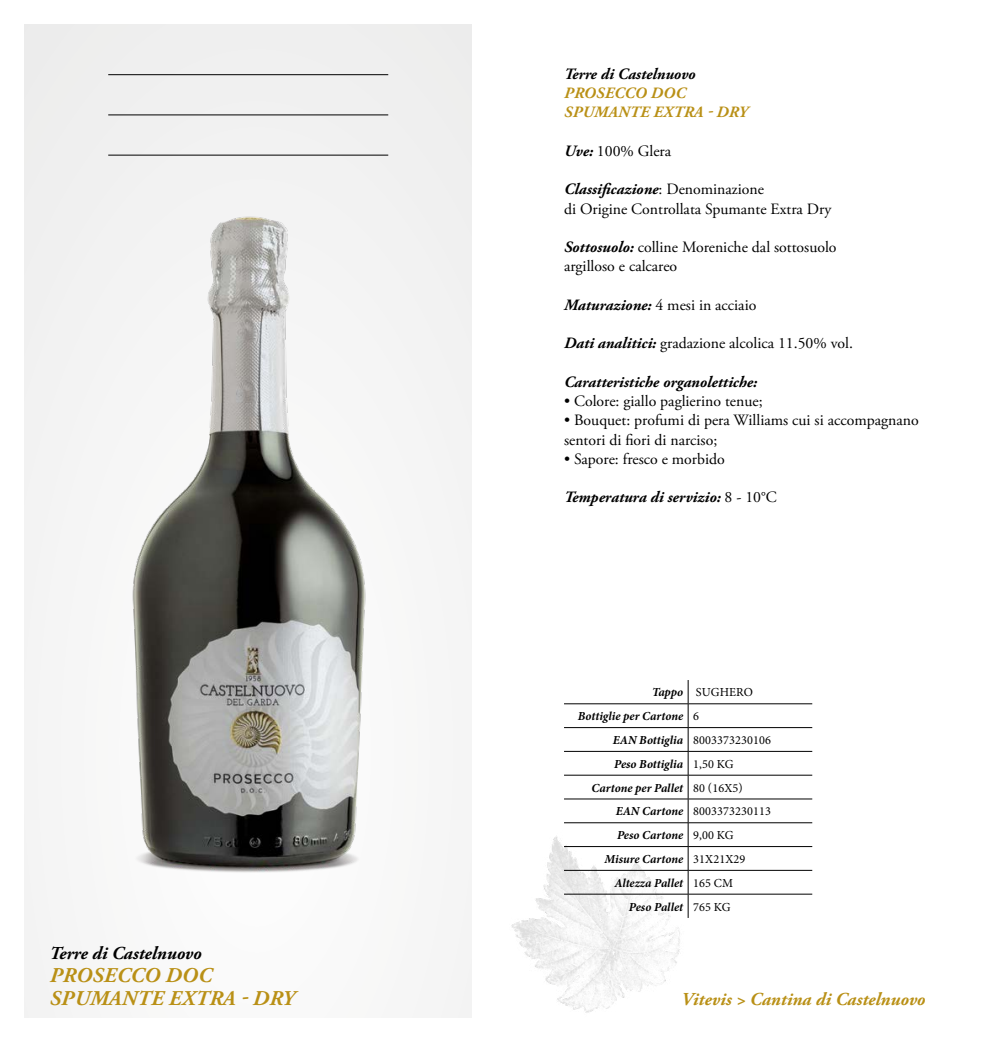
<style>
.page{position:relative;width:993px;height:1042px;background:#fff}
.page>*{position:absolute;margin:0;border:0;box-sizing:border-box;transform-origin:0 0}
.t1{font:italic 700 21px/22.8px "Adobe Garamond Pro";letter-spacing:.015em;color:#b99016}
.t2{font:italic 700 18.2px "Adobe Garamond Pro";color:#b99016}
.t3{font:italic 700 18.2px "Adobe Garamond Pro";color:#000}
.t4{font:15.75px/19.2px "Adobe Garamond Pro";color:#000}
.t5{font:italic 700 15.75px "Adobe Garamond Pro";color:#000}
.t6{font:italic 700 15.75px/19.2px "Adobe Garamond Pro";letter-spacing:.015em;color:#b99016}
.t7{font:italic 700 12.25px/23.8px "Minion Pro";color:#000}
.t8{font:12.25px "Minion Pro";letter-spacing:.01em;color:#000}
.s1{font-weight:700;font-style:italic}
.s2{font-weight:400;font-style:normal}
</style>
<div class="page">
<img style="left:511px;top:830px;width:179px;height:183px">
<div style="left:25px;top:25px;width:446px;height:992px;background:#f4f4f4"></div>
<hr style="left:108px;top:74px;width:280px;height:1px;background:#000">
<hr style="left:108px;top:115px;width:280px;height:1px;background:#000">
<hr style="left:108px;top:155px;width:280px;height:1px;background:#000">
<hr style="left:564px;top:703px;width:124px;height:1px;background:#000">
<hr style="left:688px;top:703px;width:124px;height:1px;background:#000">
<hr style="left:564px;top:727px;width:124px;height:1px;background:#000">
<hr style="left:688px;top:727px;width:124px;height:1px;background:#000">
<hr style="left:564px;top:751px;width:124px;height:1px;background:#000">
<hr style="left:688px;top:751px;width:124px;height:1px;background:#000">
<hr style="left:564px;top:775px;width:124px;height:1px;background:#000">
<hr style="left:688px;top:775px;width:124px;height:1px;background:#000">
<hr style="left:564px;top:798px;width:124px;height:1px;background:#000">
<hr style="left:688px;top:798px;width:124px;height:1px;background:#000">
<hr style="left:564px;top:822px;width:124px;height:1px;background:#000">
<hr style="left:688px;top:822px;width:124px;height:1px;background:#000">
<hr style="left:564px;top:846px;width:124px;height:1px;background:#000">
<hr style="left:688px;top:846px;width:124px;height:1px;background:#000">
<hr style="left:564px;top:870px;width:124px;height:1px;background:#000">
<hr style="left:688px;top:870px;width:124px;height:1px;background:#000">
<hr style="left:564px;top:894px;width:124px;height:1px;background:#000">
<hr style="left:688px;top:894px;width:124px;height:1px;background:#000">
<svg style="left:687px;top:680px;width:1px;height:238px"></svg>
<img style="left:132px;top:216px;width:234px;height:656px">
<p class="t3" style="left:50px;top:943px;width:153px">Terre di Castelnuovo</p>
<h1 class="t1" style="left:50px;top:964px;width:246px">PROSECCO DOC<br>SPUMANTE EXTRA - DRY</h1>
<p class="t5" style="left:564px;top:65px;width:133px">Terre di Castelnuovo</p>
<p class="t6" style="left:564px;top:84px;width:185px">PROSECCO DOC<br>SPUMANTE EXTRA - DRY</p>
<p class="t4" style="left:564px;top:142px;width:109px"><span class="s1">Uve:</span> 100% Glera</p>
<p class="t4" style="left:564px;top:180px;width:269px"><span class="s1">Classificazione</span>: Denominazione<br>di Origine Controllata Spumante Extra Dry</p>
<p class="t4" style="left:564px;top:238px;width:274px"><span class="s1">Sottosuolo:</span> colline Moreniche dal sottosuolo argilloso e calcareo</p>
<p class="t4" style="left:564px;top:296px;width:194px"><span class="s1">Maturazione:</span> 4 mesi in acciaio</p>
<p class="t4" style="left:564px;top:334px;width:290px"><span class="s1">Dati analitici:</span> gradazione alcolica 11.50% vol.</p>
<p class="t5" style="left:564px;top:373px;width:195px">Caratteristiche organolettiche:</p>
<p class="t4" style="left:564px;top:392px;width:200px">• Colore: giallo paglierino tenue;</p>
<p class="t4" style="left:564px;top:411px;width:356px">• Bouquet: profumi di pera Williams cui si accompagnano sentori di fiori di narciso;</p>
<p class="t4" style="left:564px;top:450px;width:162px">• Sapore: fresco e morbido</p>
<p class="t5" style="left:564px;top:488px;width:214px">Temperatura di servizio: <span class="s2">8 - 10°C</span></p>
<p class="t7" style="left:577px;top:680px;width:176px;text-indent:74px">Tappo <span class="s2">SUGHERO<br></span>Bottiglie per Cartone <span class="s2">6</span></p>
<p class="t8" style="left:612px;top:732px;width:160px"><span class="s1">EAN Bottiglia</span> 8003373230106</p>
<p class="t7" style="left:614px;top:752px;width:121px">Peso Bottiglia <span class="s2">1,50 KG</span></p>
<p class="t7" style="left:591px;top:775px;width:153px">Cartone per Pallet <span class="s2">80 (16X5)</span></p>
<p class="t8" style="left:615px;top:803px;width:157px"><span class="s1">EAN Cartone</span> 8003373230113</p>
<p class="t7" style="left:616px;top:823px;width:118px">Peso Cartone <span class="s2">9,00 KG</span></p>
<p class="t7" style="left:604px;top:847px;width:142px">Misure Cartone <span class="s2">31X21X29</span></p>
<p class="t7" style="left:614px;top:870px;width:120px">Altezza Pallet <span class="s2">165 CM</span></p>
<p class="t7" style="left:628px;top:894px;width:103px">Peso Pallet <span class="s2">765 KG</span></p>
<p class="t2" style="left:681px;top:988px;width:245px">Vitevis &gt; Cantina di Castelnuovo</p>
</div>
